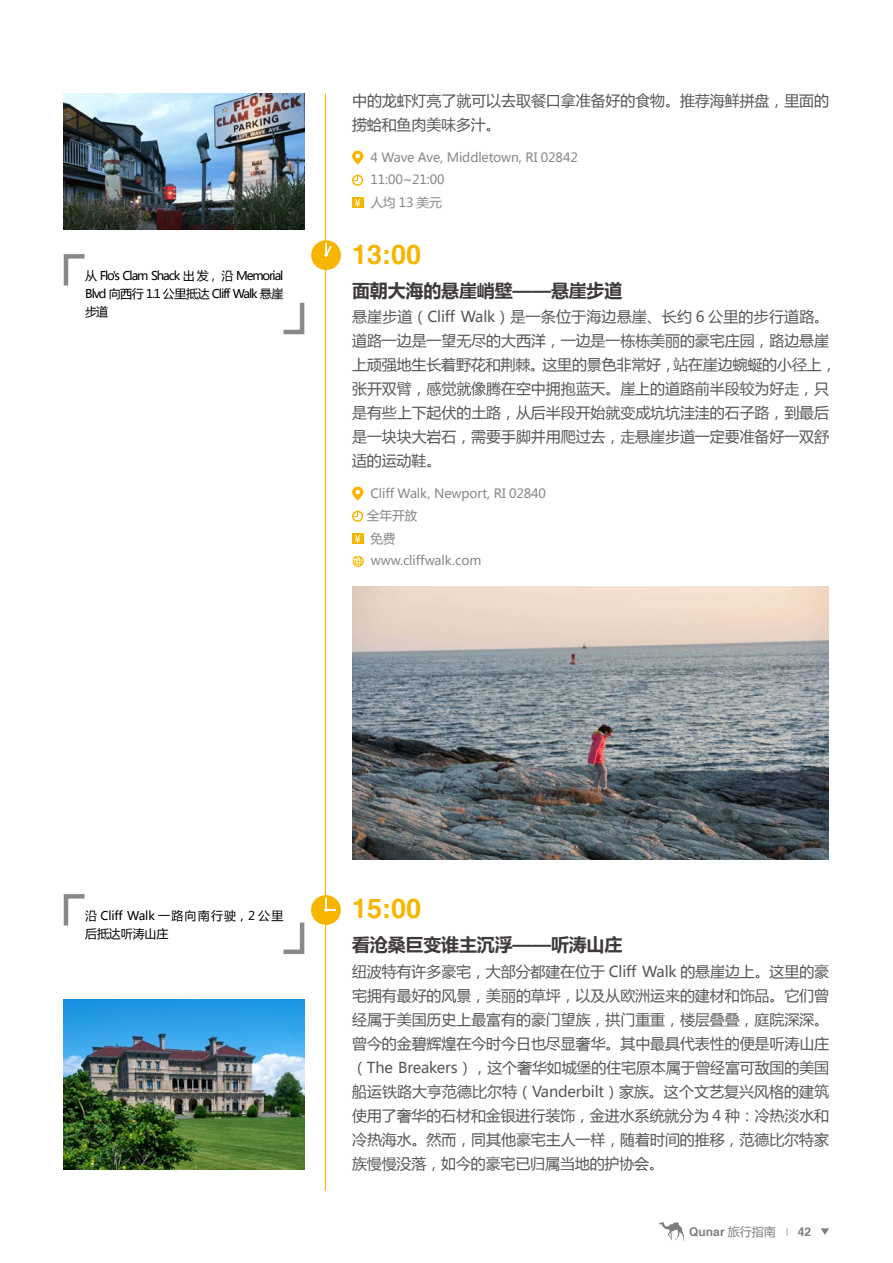
<style>
.page{position:relative;width:893px;height:1263px;background:#fff}
.page>*{position:absolute;margin:0;border:0;box-sizing:border-box;transform-origin:0 0}
.t1{font:700 27px "Helvetica cyr";color:#f8b500}
.t2{font:700 18px "Microsoft Ya Hei";letter-spacing:-.01em;color:#3e3a39}
.t3{font:15px/24px "Microsoft Ya Hei";letter-spacing:-.005em;color:#595757}
.t4{font:12.75px/22.2px "Microsoft Ya Hei";letter-spacing:-.01em;color:#898989}
.t5{font:12px/18px "Microsoft Ya Hei";letter-spacing:-.09em;color:#000;text-align:justify}
.t6{font:12px/18px "Microsoft Ya Hei";letter-spacing:-.01em;color:#000}
.t7{font:700 12px "Helvetica cyr";color:#7f7f7f}
.s1{font-family:"Microsoft Ya Hei";font-weight:400}
.s2{font-family:"Microsoft Ya Hei";font-weight:400;font-size:7.5px}
</style>
<div class="page">
<svg style="left:821px;top:1228px;width:8px;height:7px"></svg>
<svg style="left:659px;top:1222px;width:25px;height:18px"></svg>
<svg style="left:352px;top:151px;width:11px;height:14px"></svg>
<div style="left:352px;top:175px;width:11px;height:11px;border:2px solid #f8b500;border-radius:50%"></div>
<svg style="left:354px;top:177px;width:4px;height:4px"></svg>
<div style="left:352px;top:197px;width:11px;height:11px;background:#f8b500"></div>
<svg style="left:355px;top:199px;width:5px;height:8px"></svg>
<svg style="left:352px;top:487px;width:11px;height:14px"></svg>
<div style="left:352px;top:511px;width:11px;height:11px;border:2px solid #f8b500;border-radius:50%"></div>
<svg style="left:354px;top:513px;width:4px;height:4px"></svg>
<div style="left:352px;top:533px;width:11px;height:11px;background:#f8b500"></div>
<svg style="left:355px;top:535px;width:5px;height:8px"></svg>
<svg style="left:352px;top:555px;width:12px;height:12px"></svg>
<hr style="left:325px;top:94px;width:1px;height:1097px;background:#f8b500">
<svg style="left:63px;top:254px;width:22px;height:32px"></svg>
<svg style="left:283px;top:302px;width:22px;height:33px"></svg>
<svg style="left:63px;top:894px;width:22px;height:32px"></svg>
<svg style="left:283px;top:922px;width:22px;height:32px"></svg>
<img style="left:352px;top:587px;width:477px;height:272px">
<img style="left:64px;top:999px;width:240px;height:170px">
<div style="left:311px;top:240px;width:30px;height:30px;background:#f8b500;border-radius:50%"></div>
<svg style="left:324px;top:243px;width:7px;height:14px"></svg>
<div style="left:311px;top:895px;width:30px;height:30px;background:#f8b500;border-radius:50%"></div>
<svg style="left:324px;top:898px;width:12px;height:14px"></svg>
<img style="left:64px;top:94px;width:240px;height:136px">
<p class="t5" style="left:85px;top:267px;width:200px">从 Flo's Clam Shack 出发，沿 Memorial Blvd 向西行 1.1 公里抵达 Cliff Walk 悬崖步道</p>
<p class="t3" style="left:352px;top:89px;width:479px">中的龙虾灯亮了就可以去取餐口拿准备好的食物。推荐海鲜拼盘，里面的捞蛤和鱼肉美味多汁。</p>
<p class="t4" style="left:370px;top:146px;width:209px">4 Wave Ave, Middletown, RI 02842<br>11:00~21:00<br>人均 13 美元</p>
<p class="t1" style="left:352px;top:239px;width:71px">13:00</p>
<p class="t2" style="left:352px;top:277px;width:272px">面朝大海的悬崖峭壁——悬崖步道</p>
<p class="t3" style="left:352px;top:305px;width:486px">悬崖步道（Cliff Walk）是一条位于海边悬崖、长约 6 公里的步行道路。道路一边是一望无尽的大西洋，一边是一栋栋美丽的豪宅庄园，路边悬崖上顽强地生长着野花和荆棘。这里的景色非常好，站在崖边蜿蜒的小径上，张开双臂，感觉就像腾在空中拥抱蓝天。崖上的道路前半段较为好走，只是有些上下起伏的土路，从后半段开始就变成坑坑洼洼的石子路，到最后是一块块大岩石，需要手脚并用爬过去，走悬崖步道一定要准备好一双舒适的运动鞋。</p>
<p class="t4" style="left:370px;top:482px;width:177px">Cliff Walk, Newport, RI 02840</p>
<p class="t4" style="left:367px;top:504px;width:52px">全年开放</p>
<p class="t4" style="left:370px;top:526px;width:27px">免费</p>
<p class="t4" style="left:371px;top:549px;width:112px">www.cliffwalk.com</p>
<p class="t6" style="left:85px;top:907px;width:200px">沿 Cliff Walk 一路向南行驶，2 公里后抵达听涛山庄</p>
<p class="t1" style="left:352px;top:893px;width:71px">15:00</p>
<p class="t2" style="left:352px;top:931px;width:272px">看沧桑巨变谁主沉浮——听涛山庄</p>
<p class="t3" style="left:352px;top:959px;width:479px;text-align:justify">纽波特有许多豪宅，大部分都建在位于 Cliff Walk 的悬崖边上。这里的豪宅拥有最好的风景，美丽的草坪，以及从欧洲运来的建材和饰品。它们曾经属于美国历史上最富有的豪门望族，拱门重重，楼层叠叠，庭院深深。曾今的金碧辉煌在今时今日也尽显奢华。其中最具代表性的便是听涛山庄（The Breakers），这个奢华如城堡的住宅原本属于曾经富可敌国的美国船运铁路大亨范德比尔特（Vanderbilt）家族。这个文艺复兴风格的建筑使用了奢华的石材和金银进行装饰，金进水系统就分为 4 种：冷热淡水和冷热海水。然而，同其他豪宅主人一样，随着时间的推移，范德比尔特家族慢慢没落，如今的豪宅已归属当地的护协会。</p>
<p class="t7" style="left:689px;top:1225px;width:123px">Qunar <span class="s1">旅行指南</span> <span class="s2">|</span> 42</p>
</div>
